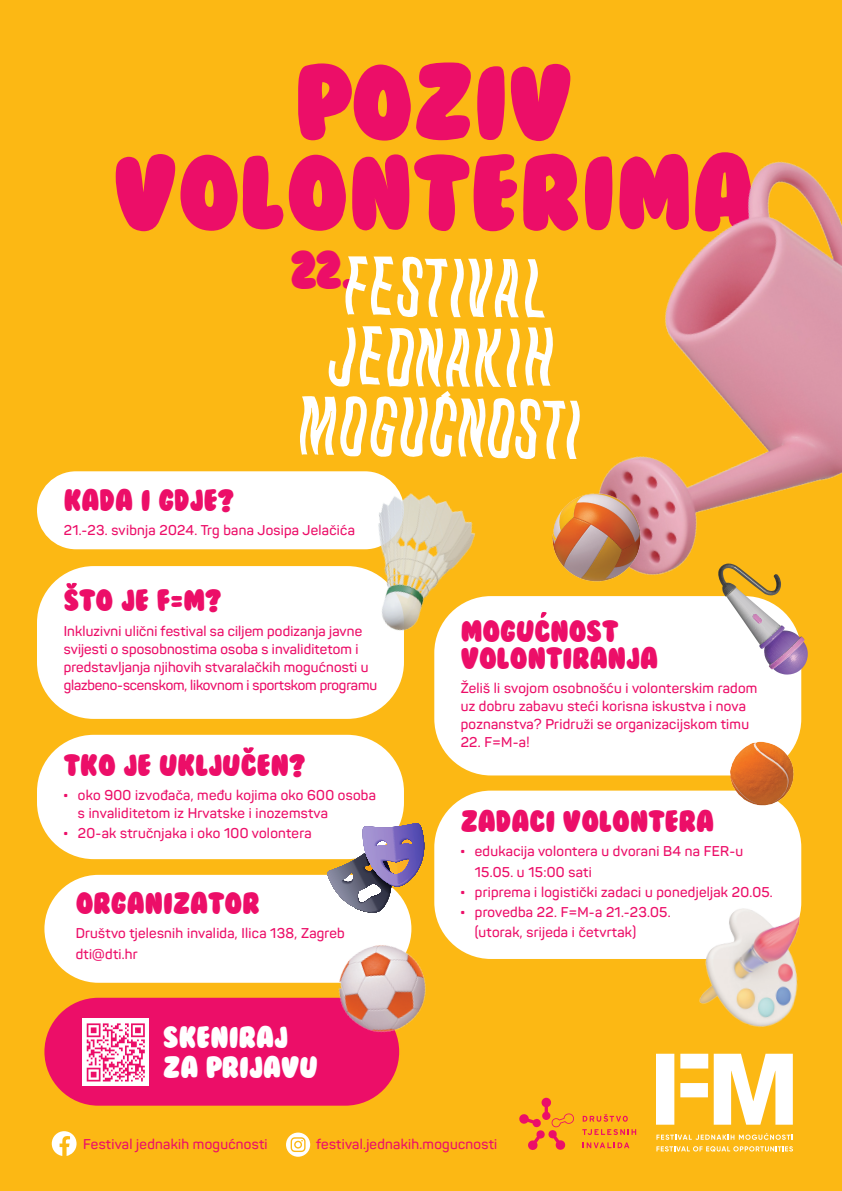
<style>
.page{position:relative;width:842px;height:1191px;background:#fcb814}
.page>*{position:absolute;margin:0;border:0;box-sizing:border-box;transform-origin:0 0}
.t1{font:98.3px/90.1px "Bubble Gum";color:#ec0e68;text-align:center}
.t2{font:49.4px "Bubble Gum";color:#ec0e68}
.t3{font:28px/27px "Bubble Gum";color:#ec0e68}
.t4{font:28px/30px "Bubble Gum";color:#fff}
.t5{font:600 14px/18px "Panton";letter-spacing:.02em;color:#ec0e68}
.s1{font-weight:800}
</style>
<div class="page">
<svg style="left:345px;top:256px;width:150px;height:62px"></svg>
<svg style="left:300px;top:326px;width:195px;height:129px"></svg>
<svg style="left:519px;top:1097px;width:55px;height:53px"></svg>
<svg style="left:583px;top:1142px;width:46px;height:6px"></svg>
<svg style="left:582px;top:1129px;width:54px;height:6px"></svg>
<svg style="left:583px;top:1114px;width:45px;height:7px"></svg>
<svg style="left:656px;top:1133px;width:137px;height:6px"></svg>
<svg style="left:656px;top:1146px;width:137px;height:5px"></svg>
<svg style="left:714px;top:1053px;width:79px;height:71px"></svg>
<svg style="left:656px;top:1053px;width:52px;height:71px"></svg>
<div style="left:37px;top:471px;width:367px;height:78px;background:#fff;border-radius:39px"></div>
<div style="left:44px;top:997px;width:355px;height:108px;background:#ec0e68;border-radius:54px"></div>
<div style="left:434px;top:790px;width:367px;height:169px;background:#fff;border-radius:57px"></div>
<div style="left:44px;top:875px;width:367px;height:107px;background:#fff;border-radius:54px"></div>
<div style="left:37px;top:566px;width:367px;height:153px;background:#fff;border-radius:57px"></div>
<div style="left:37px;top:735px;width:367px;height:124px;background:#fff;border-radius:57px"></div>
<div style="left:434px;top:596px;width:367px;height:179px;background:#fff;border-radius:57px"></div>
<svg style="left:52px;top:1131px;width:25px;height:25px"></svg>
<svg style="left:286px;top:1132px;width:24px;height:24px"></svg>
<div style="left:83px;top:1018px;width:66px;height:68px;background:#fff"></div>
<svg style="left:87px;top:1023px;width:58px;height:58px"></svg>
<svg style="left:66px;top:583px;width:11px;height:6px"></svg>
<svg style="left:243px;top:747px;width:11px;height:6px"></svg>
<svg style="left:540px;top:612px;width:7px;height:6px"></svg>
<img style="left:332px;top:450px;width:163px;height:209px">
<svg style="left:327px;top:823px;width:98px;height:93px"></svg>
<img style="left:319px;top:928px;width:124px;height:123px">
<img style="left:495px;top:161px;width:347px;height:436px">
<img style="left:545px;top:483px;width:100px;height:107px">
<img style="left:721px;top:736px;width:78px;height:78px">
<img style="left:699px;top:901px;width:103px;height:126px">
<svg style="left:717px;top:563px;width:96px;height:114px"></svg>
<h1 class="t1" style="left:113px;top:58px;width:644px">POZIV<br>VOLONTERIMA</h1>
<h2 class="t2" style="left:289px;top:246px;width:69px">22.</h2>
<h3 class="t3" style="left:64px;top:487px;width:172px">KADA I GDJE?</h3>
<p class="t5" style="left:64px;top:521px;width:293px">21.-23. svibnja 2024. Trg bana Josipa Jelačića</p>
<h3 class="t3" style="left:64px;top:587px;width:159px">STO JE F=M?</h3>
<p class="t5" style="left:64px;top:621px;width:315px">Inkluzivni ulični festival sa ciljem podizanja javne svijesti o sposobnostima osoba s invaliditetom i predstavljanja njihovih stvaralačkih mogućnosti u glazbeno-scenskom, likovnom i sportskom programu</p>
<h3 class="t3" style="left:461px;top:617px;width:199px">MOGUCNOST<br>VOLONTIRANJA</h3>
<p class="t5" style="left:461px;top:678px;width:298px">Želiš li svojom osobnošću i volonterskim radom uz dobru zabavu steći korisna iskustva i nova poznanstva? Pridruži se organizacijskom timu</p>
<p class="t5" style="left:461px;top:732px;width:70px">22. F=M-a!</p>
<h3 class="t3" style="left:64px;top:752px;width:243px">TKO JE UKLJUCEN?</h3>
<p class="t5" style="left:78px;top:786px;width:299px;text-indent:-14px"><span class="s1">·</span> oko 900 izvođača, među kojima oko 600 osoba s invaliditetom iz Hrvatske i inozemstva</p>
<p class="t5" style="left:64px;top:824px;width:249px"><span class="s1">·</span> 20-ak stručnjaka i oko 100 volontera</p>
<h3 class="t3" style="left:76px;top:890px;width:186px">ORGANIZATOR</h3>
<p class="t5" style="left:76px;top:922px;width:271px;line-height:21px">Društvo tjelesnih invalida, Ilica 138, Zagreb dti@dti.hr</p>
<h3 class="t4" style="left:163px;top:1022px;width:156px">SKENIRAJ<br>ZA PRIJAVU</h3>
<h3 class="t3" style="left:461px;top:808px;width:255px">ZADACI VOLONTERA</h3>
<p class="t5" style="left:461px;top:842px;width:284px"><span class="s1">·</span> edukacija volontera u dvorani B4 na FER-u</p>
<p class="t5" style="left:475px;top:863px;width:118px">15.05. u 15:00 sati</p>
<p class="t5" style="left:461px;top:883px;width:314px"><span class="s1">·</span> priprema i logistički zadaci u ponedjeljak 20.05.</p>
<p class="t5" style="left:461px;top:903px;width:211px"><span class="s1">·</span> provedba 22. F=M-a 21.-23.05.</p>
<p class="t5" style="left:475px;top:923px;width:163px">(utorak, srijeda i četvrtak)</p>
<p class="t5" style="left:83px;top:1135px;width:186px">Festival jednakih mogućnosti</p>
<p class="t5" style="left:316px;top:1135px;width:183px">festival.jednakih.mogucnosti</p>
</div>
